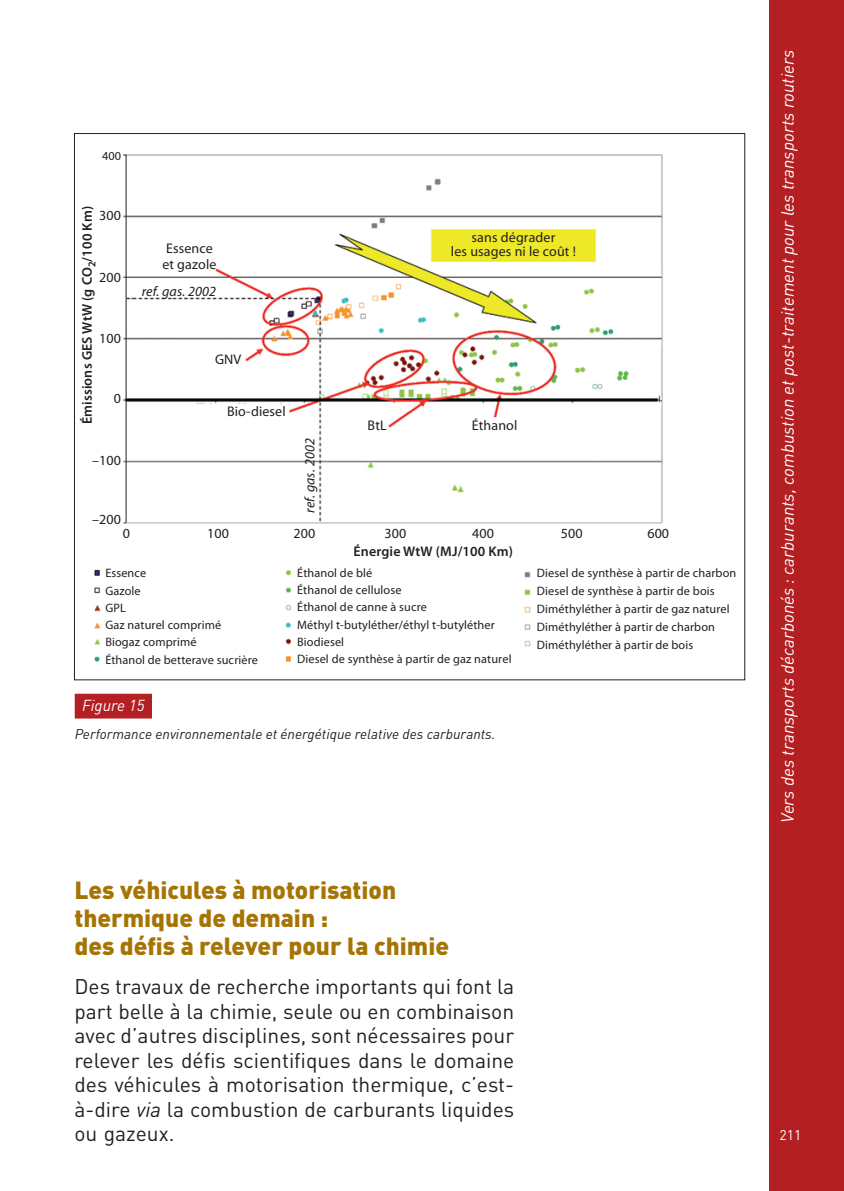
<style>
.page{position:relative;width:844px;height:1191px;background:#fff}
.page>*{position:absolute;margin:0;border:0;box-sizing:border-box;transform-origin:0 0}
.t1{font:900 24.5px/28px "DIN";color:#a57403}
.t2{font:21px/24.5px "DIN";color:#231f20;text-align:justify}
.t3{font:italic 17.5px "DIN";color:#fff}
.t4{font:italic 15.75px "DIN";color:#fff}
.t5{font:14px "Myriad Pro";letter-spacing:.01em;color:#231f20}
.t6{font:italic 14px "DIN";color:#231f20}
.t7{font:600 14px "Myriad Pro";letter-spacing:.01em;color:#231f20}
.t8{font:italic 14px "Myriad Pro";letter-spacing:.01em;color:#231f20}
.t9{font:14px "DIN";color:#fff}
.t10{font:12.25px/17.2px "Myriad Pro";letter-spacing:.01em;color:#231f20}
.s1{font-style:italic}
</style>
<div class="page">
<div style="left:769px;top:0;width:74px;height:1191px;background:#b31f23"></div>
<div style="left:75px;top:693px;width:77px;height:25px;background:#b31f23"></div>
<img style="left:94px;top:154px;width:569px;height:508px">
<p class="t10" style="left:102px;top:147px;width:21px">400</p>
<p class="t7" style="left:78px;top:424px;width:220px;rotate:-90deg">Émissions GES WtW (g CO<sub>2</sub>/100 Km)</p>
<p class="t5" style="left:99px;top:207px;width:23px">300</p>
<p class="t5" style="left:99px;top:269px;width:23px">200</p>
<p class="t5" style="left:99px;top:330px;width:23px">100</p>
<p class="t5" style="left:114px;top:389px;width:9px">0</p>
<p class="t5" style="left:92px;top:451px;width:30px">–100</p>
<p class="t5" style="left:92px;top:511px;width:30px">–200</p>
<p class="t5" style="left:471px;top:228px;width:85px">sans dégrader</p>
<p class="t5" style="left:166px;top:240px;width:48px">Essence</p>
<p class="t5" style="left:451px;top:242px;width:126px">les usages ni le coût !</p>
<p class="t5" style="left:162px;top:255px;width:56px">et gazole</p>
<p class="t8" style="left:142px;top:283px;width:76px">ref. gas. 2002</p>
<p class="t5" style="left:215px;top:351px;width:28px">GNV</p>
<p class="t5" style="left:227px;top:403px;width:60px">Bio-diesel</p>
<p class="t8" style="left:301px;top:513px;width:76px;rotate:-90deg">ref. gas. 2002</p>
<p class="t5" style="left:367px;top:417px;width:21px">BtL</p>
<p class="t5" style="left:471px;top:417px;width:47px">Éthanol</p>
<p class="t5" style="left:123px;top:524px;width:9px">0</p>
<p class="t5" style="left:207px;top:524px;width:23px">100</p>
<p class="t5" style="left:293px;top:524px;width:23px">200</p>
<p class="t5" style="left:384px;top:524px;width:23px">300</p>
<p class="t5" style="left:472px;top:524px;width:23px">400</p>
<p class="t5" style="left:560px;top:524px;width:23px">500</p>
<p class="t5" style="left:647px;top:524px;width:23px">600</p>
<p class="t7" style="left:353px;top:542px;width:161px">Énergie WtW (MJ/100 Km)</p>
<p class="t10" style="left:105px;top:564px;width:154px">Essence<br>Gazole<br>GPL<br>Gaz naturel comprimé<br>Biogaz comprimé<br>Éthanol de betterave sucrière</p>
<p class="t10" style="left:297px;top:564px;width:216px">Éthanol de blé<br>Éthanol de cellulose<br>Éthanol de canne à sucre<br>Méthyl t-butyléther/éthyl t-butyléther<br>Biodiesel<br>Diesel de synthèse à partir de gaz naturel</p>
<p class="t10" style="left:537px;top:564px;width:201px;line-height:17.8px">Diesel de synthèse à partir de charbon Diesel de synthèse à partir de bois Diméthyléther à partir de gaz naturel Diméthyléther à partir de charbon Diméthyléther à partir de bois</p>
<p class="t4" style="left:82px;top:695px;width:64px">Figure 15</p>
<p class="t6" style="left:75px;top:725px;width:422px">Performance environnementale et énergétique relative des carburants.</p>
<h1 class="t1" style="left:74px;top:874px;width:376px">Les véhicules à motorisation thermique de demain :<br>des défis à relever pour la chimie</h1>
<p class="t2" style="left:74px;top:974px;width:441px">Des travaux de recherche importants qui font la part belle à la chimie, seule ou en combinaison avec d’autres disciplines, sont nécessaires pour relever les défis scientifiques dans le domaine des véhicules à motorisation thermique, c’est&shy;à-dire <span class="s1">via</span> la combustion de carburants liquides ou gazeux.</p>
<h3 class="t3" style="left:776px;top:823px;width:775px;rotate:-90deg">Vers des transports décarbonés : carburants, combustion et post-traitement pour les transports routiers</h3>
<p class="t9" style="left:779px;top:1125px;width:23px">211</p>
</div>
